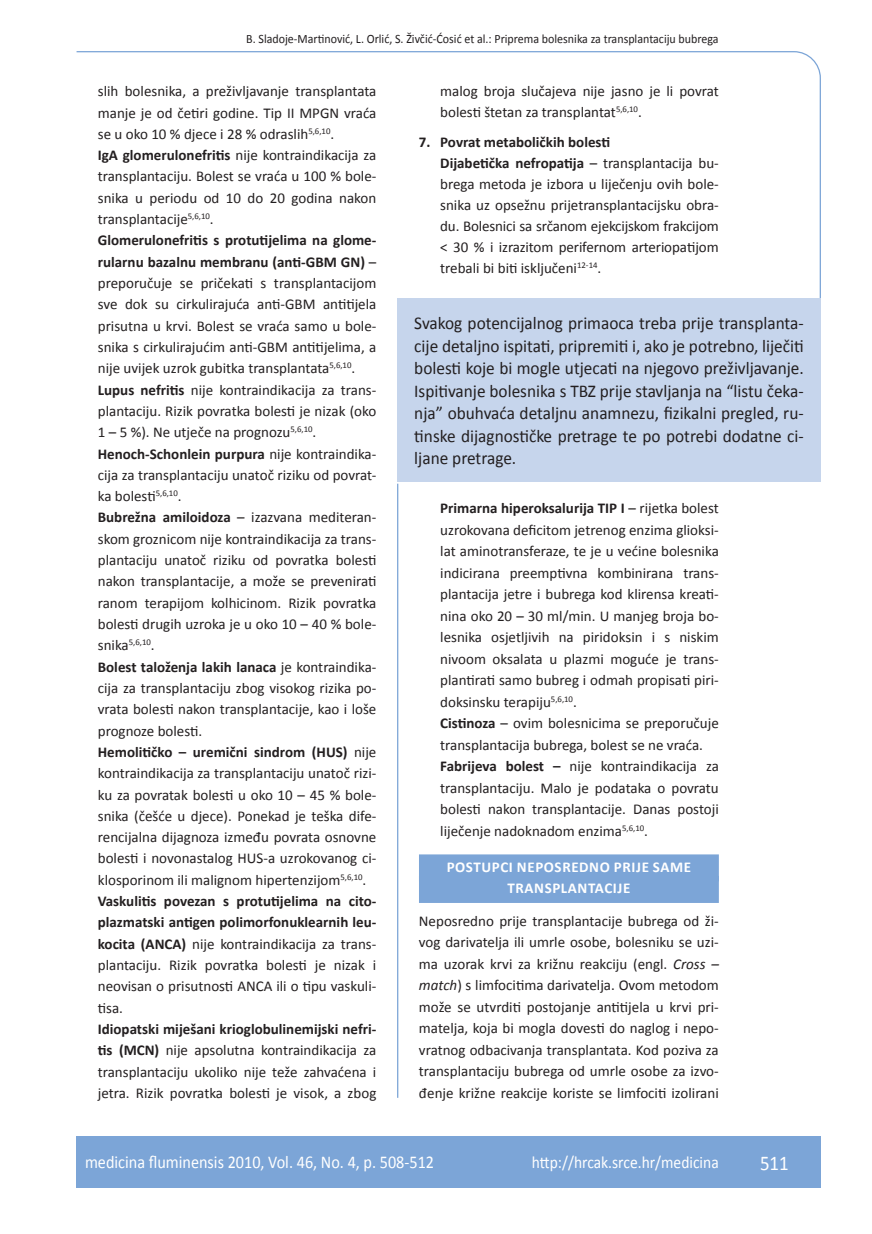
<style>
.page{position:relative;width:872px;height:1234px;background:#fff}
.page>*{position:absolute;margin:0;border:0;box-sizing:border-box;transform-origin:0 0}
.t1{font:21px "Calibri";color:#fff;scale:.9 1}
.t2{font:18px/22.5px "Calibri";color:#231f20;text-align:justify;scale:.96 1}
.t3{font:18px "Calibri";color:#fff;scale:.9 1}
.t4{font:17.25px "Calibri";color:#fff;scale:.9 1}
.t5{font:15px/21.3px "Calibri";color:#231f20}
.t6{font:700 15px/21.5px "Calibri";letter-spacing:.04em;color:#fff}
.t7{font:12.75px "Calibri";color:#231f20;scale:.94 1}
.s1{font-weight:700}
.s2{font-style:italic}
</style>
<div class="page">
<svg style="left:76px;top:51px;width:745px;height:247px"></svg>
<hr style="left:397px;top:483px;width:1px;height:614px;background:#7ca5d7">
<div style="left:77px;top:1135px;width:744px;height:51px;background:#7ca5d7"></div>
<div style="left:397px;top:298px;width:424px;height:184px;background:#c6d5ec"></div>
<div style="left:419px;top:854px;width:300px;height:27px;background:#7ca5d7"></div>
<div style="left:419px;top:875px;width:300px;height:27px;background:#7ca5d7"></div>
<p class="t7" style="left:246px;top:30px;width:504px">B. Sladoje-Martinović, L. Orlić, S. Živčić-Ćosić et al.: Priprema bolesnika za transplantaciju bubrega</p>
<p class="t5" style="left:98px;top:80px;width:280px">slih bolesnika, a preživljavanje transplantata manje je od četiri godine. Tip II MPGN vraća se u oko 10 % djece i 28 % odraslih<sup>5,6,10</sup>.<br><span class="s1">IgA glomerulonefritis</span> nije kontraindikacija za transplantaciju. Bolest se vraća u 100 % bole&shy;snika u periodu od 10 do 20 godina nakon transplantacije<sup>5,6,10</sup>.<br><span class="s1">Glomerulonefritis s protutijelima na glome&shy;rularnu bazalnu membranu (anti-GBM GN)</span> – preporučuje se pričekati s transplantacijom sve dok su cirkulirajuća anti-GBM antitijela prisutna u krvi. Bolest se vraća samo u bole&shy;snika s cirkulirajućim anti-GBM antitijelima, a nije uvijek uzrok gubitka transplantata<sup>5,6,10</sup>.<br><span class="s1">Lupus nefritis</span> nije kontraindikacija za trans&shy;plantaciju. Rizik povratka bolesti je nizak (oko 1 – 5 %). Ne utječe na prognozu<sup>5,6,10</sup>.<br><span class="s1">Henoch-Schonlein purpura</span> nije kontraindika&shy;cija za transplantaciju unatoč riziku od povrat&shy;ka bolesti<sup>5,6,10</sup>.<br><span class="s1">Bubrežna amiloidoza</span> – izazvana mediteran&shy;skom groznicom nije kontraindikacija za trans&shy;plantaciju unatoč riziku od povratka bolesti nakon transplantacije, a može se prevenirati ranom terapijom kolhicinom. Rizik povratka bolesti drugih uzroka je u oko 10 – 40 % bole&shy;snika<sup>5,6,10</sup>.<br><span class="s1">Bolest taloženja lakih lanaca</span> je kontraindika&shy;cija za transplantaciju zbog visokog rizika po&shy;vrata bolesti nakon transplantacije, kao i loše prognoze bolesti.<br><span class="s1">Hemolitičko – uremični sindrom (HUS)</span> nije kontraindikacija za transplantaciju unatoč rizi&shy;ku za povratak bolesti u oko 10 – 45 % bole&shy;snika (češće u djece). Ponekad je teška dife&shy;rencijalna dijagnoza između povrata osnovne bolesti i novonastalog HUS-a uzrokovanog ci&shy;klosporinom ili malignom hipertenzijom<sup>5,6,10</sup>.<br><span class="s1">Vaskulitis povezan s protutijelima na cito&shy;plazmatski antigen polimorfonuklearnih leu&shy;kocita (ANCA)</span> nije kontraindikacija za trans&shy;plantaciju. Rizik povratka bolesti je nizak i neovisan o prisutnosti ANCA ili o tipu vaskuli&shy;tisa.</p>
<p class="t5" style="left:98px;top:1017px;width:280px;text-align:justify"><span class="s1">Idiopatski miješani krioglobulinemijski nefri&shy;tis (MCN)</span> nije apsolutna kontraindikacija za transplantaciju ukoliko nije teže zahvaćena i jetra. Rizik povratka bolesti je visok, a zbog</p>
<p class="t5" style="left:440px;top:80px;width:280px">malog broja slučajeva nije jasno je li povrat bolesti štetan za transplantat<sup>5,6,10</sup>.</p>
<p class="t5" style="left:440px;top:131px;width:280px;text-indent:-21px"><span class="s1">7. Povrat metaboličkih bolesti<br>Dijabetička nefropatija</span> – transplantacija bu&shy;brega metoda je izbora u liječenju ovih bole&shy;snika uz opsežnu prijetransplantacijsku obra&shy;du. Bolesnici sa srčanom ejekcijskom frakcijom &lt; 30 % i izrazitom perifernom arteriopatijom trebali bi biti isključeni<sup>12-14</sup>.</p>
<p class="t2" style="left:414px;top:311px;width:407px">Svakog potencijalnog primaoca treba prije transplanta&shy;cije detaljno ispitati, pripremiti i, ako je potrebno, liječiti bolesti koje bi mogle utjecati na njegovo preživljavanje.<br>Ispitivanje bolesnika s TBZ prije stavljanja na “listu čeka&shy;nja” obuhvaća detaljnu anamnezu, fizikalni pregled, ru&shy;tinske dijagnostičke pretrage te po potrebi dodatne ci&shy;ljane pretrage.</p>
<p class="t5" style="left:440px;top:496px;width:280px"><span class="s1">Primarna hiperoksalurija TIP I</span> – rijetka bolest uzrokovana deficitom jetrenog enzima glioksi&shy;lat aminotransferaze, te je u većine bolesnika indicirana preemptivna kombinirana trans&shy;plantacija jetre i bubrega kod klirensa kreati&shy;nina oko 20 – 30 ml/min. U manjeg broja bo&shy;lesnika osjetljivih na piridoksin i s niskim nivoom oksalata u plazmi moguće je trans&shy;plantirati samo bubreg i odmah propisati piri&shy;doksinsku terapiju<sup>5,6,10</sup>.<br><span class="s1">Cistinoza</span> – ovim bolesnicima se preporučuje transplantacija bubrega, bolest se ne vraća.<br><span class="s1">Fabrijeva bolest –</span> nije kontraindikacija za transplantaciju. Malo je podataka o povratu bolesti nakon transplantacije. Danas postoji liječenje nadoknadom enzima<sup>5,6,10</sup>.</p>
<p class="t6" style="left:446px;top:855px;width:135px">POSTUPCI NE POSREDNO</p>
<p class="t6" style="left:507px;top:855px;width:183px;text-indent:106px">PRIJE SAME<br>TRANSPLANTACIJE</p>
<p class="t5" style="left:419px;top:909px;width:301px;text-align:justify">Neposredno prije transplantacije bubrega od ži&shy;vog darivatelja ili umrle osobe, bolesniku se uzi&shy;ma uzorak krvi za križnu reakciju (engl. <span class="s2">Cross – match</span>) s limfocitima darivatelja. Ovom metodom može se utvrditi postojanje antitijela u krvi pri&shy;matelja, koja bi mogla dovesti do naglog i nepo&shy;vratnog odbacivanja transplantata. Kod poziva za transplantaciju bubrega od umrle osobe za izvo&shy;đenje križne reakcije koriste se limfociti izolirani</p>
<p class="t3" style="left:85px;top:1150px;width:389px">medicina fluminensis 2010, Vol. 46, No. 4, p. 508-512</p>
<p class="t4" style="left:532px;top:1151px;width:209px">http://hrcak.srce.hr/medicina</p>
<h1 class="t1" style="left:760px;top:1149px;width:33px">511</h1>
</div>
